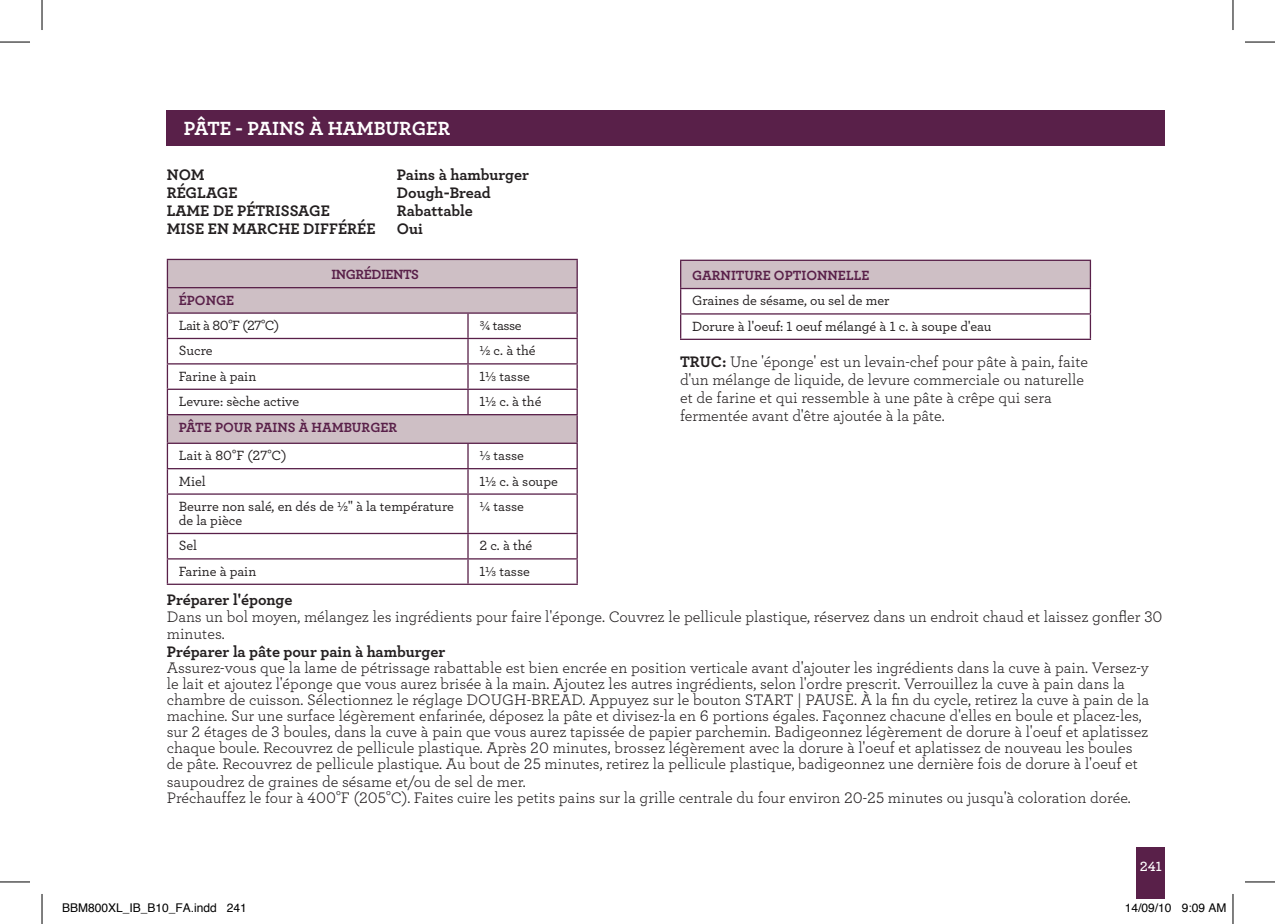
<style>
.page{position:relative;width:1275px;height:924px;background:#fff}
.page>*{position:absolute;margin:0;border:0;box-sizing:border-box;transform-origin:0 0}
.t1{font:20px "Archer Bold LF";color:#fff}
.t2{font:16px/16px "Archer Book LF";color:#231f20}
.t3{font:16px "Archer Bold LF";color:#231f20}
.t4{font:14px/14px "Archer Medium LF";color:#231f20}
.t5{font:14px "Archer Bold LF";color:#592049}
.t6{font:14px "Archer Bold LF";letter-spacing:-.03em;color:#592049}
.t7{font:14px "Archer Semibold LF";color:#fff}
.t8{font:12px "Helvetica";color:#000}
.s1{font-family:"Archer Numeric";font-weight:500}
.s2{font-family:"Archer Bold LF"}
</style>
<div class="page">
<div style="left:1136px;top:847px;width:29px;height:51px;background:#592049"></div>
<div style="left:167px;top:110px;width:998px;height:36px;background:#592049"></div>
<svg style="left:168px;top:260px;width:408px;height:182px"></svg>
<hr style="left:576px;top:313px;width:2px;height:24px;background:#592049">
<hr style="left:167px;top:337px;width:301px;height:2px;background:#592049">
<hr style="left:468px;top:337px;width:110px;height:2px;background:#592049">
<hr style="left:576px;top:339px;width:2px;height:24px;background:#592049">
<hr style="left:167px;top:363px;width:301px;height:1px;background:#592049">
<hr style="left:468px;top:363px;width:110px;height:1px;background:#592049">
<hr style="left:576px;top:364px;width:2px;height:24px;background:#592049">
<hr style="left:167px;top:388px;width:301px;height:2px;background:#592049">
<hr style="left:468px;top:388px;width:110px;height:2px;background:#592049">
<svg style="left:467px;top:313px;width:1px;height:101px"></svg>
<hr style="left:576px;top:390px;width:2px;height:24px;background:#592049">
<hr style="left:576px;top:443px;width:2px;height:25px;background:#592049">
<hr style="left:167px;top:468px;width:301px;height:1px;background:#592049">
<hr style="left:468px;top:468px;width:110px;height:1px;background:#592049">
<svg style="left:467px;top:443px;width:1px;height:50px"></svg>
<hr style="left:576px;top:469px;width:2px;height:24px;background:#592049">
<hr style="left:167px;top:493px;width:301px;height:1px;background:#592049">
<hr style="left:468px;top:493px;width:110px;height:1px;background:#592049">
<hr style="left:467px;top:494px;width:1px;height:38px;background:#592049">
<hr style="left:576px;top:494px;width:2px;height:38px;background:#592049">
<hr style="left:576px;top:534px;width:2px;height:24px;background:#592049">
<svg style="left:467px;top:534px;width:1px;height:49px"></svg>
<hr style="left:576px;top:559px;width:2px;height:24px;background:#592049">
<hr style="left:167px;top:494px;width:1px;height:38px;background:#592049">
<svg style="left:167px;top:534px;width:1px;height:49px"></svg>
<hr style="left:167px;top:259px;width:301px;height:1px;background:#592049">
<hr style="left:468px;top:259px;width:110px;height:1px;background:#592049">
<hr style="left:576px;top:260px;width:2px;height:27px;background:#592049">
<hr style="left:167px;top:287px;width:301px;height:1px;background:#592049">
<hr style="left:468px;top:287px;width:110px;height:1px;background:#592049">
<hr style="left:576px;top:288px;width:2px;height:24px;background:#592049">
<hr style="left:167px;top:312px;width:301px;height:1px;background:#592049">
<hr style="left:468px;top:312px;width:110px;height:1px;background:#592049">
<hr style="left:167px;top:414px;width:301px;height:1px;background:#592049">
<svg style="left:167px;top:260px;width:1px;height:233px"></svg>
<hr style="left:468px;top:414px;width:110px;height:1px;background:#592049">
<hr style="left:576px;top:415px;width:2px;height:27px;background:#592049">
<hr style="left:167px;top:442px;width:301px;height:1px;background:#592049">
<hr style="left:468px;top:442px;width:110px;height:1px;background:#592049">
<hr style="left:167px;top:532px;width:301px;height:2px;background:#592049">
<hr style="left:468px;top:532px;width:110px;height:2px;background:#592049">
<hr style="left:167px;top:558px;width:301px;height:1px;background:#592049">
<hr style="left:468px;top:558px;width:110px;height:1px;background:#592049">
<hr style="left:167px;top:583px;width:301px;height:1px;background:#592049">
<hr style="left:468px;top:583px;width:110px;height:1px;background:#592049">
<div style="left:680px;top:260px;width:410px;height:28px;background:#cebfc5"></div>
<hr style="left:1089px;top:289px;width:2px;height:24px;background:#592049">
<hr style="left:1089px;top:314px;width:2px;height:24px;background:#592049">
<hr style="left:1089px;top:261px;width:2px;height:27px;background:#592049">
<hr style="left:680px;top:259px;width:411px;height:2px;background:#592049">
<hr style="left:680px;top:288px;width:411px;height:1px;background:#592049">
<hr style="left:680px;top:313px;width:411px;height:1px;background:#592049">
<svg style="left:680px;top:261px;width:1px;height:77px"></svg>
<hr style="left:680px;top:338px;width:411px;height:2px;background:#592049">
<hr style="left:0;top:42px;width:30px;height:1px;background:#000">
<hr style="left:1245px;top:42px;width:30px;height:1px;background:#000">
<hr style="left:0;top:881px;width:30px;height:1px;background:#000">
<hr style="left:1245px;top:881px;width:30px;height:1px;background:#000">
<hr style="left:42px;top:0;width:1px;height:30px;background:#000">
<hr style="left:42px;top:893px;width:1px;height:30px;background:#000">
<hr style="left:1232px;top:0;width:1px;height:30px;background:#000">
<hr style="left:1232px;top:893px;width:1px;height:30px;background:#000">
<p class="t1" style="left:184px;top:115px;width:268px">PAÂTE - PAINS À HAMBURGER</p>
<p class="t1" style="left:208px;top:115px;width:45px">ge hea</p>
<p class="t1" style="left:279px;top:115px;width:66px">der.....</p>
<p class="t3" style="left:167px;top:164px;width:39px">NOM</p>
<p class="t3" style="left:397px;top:164px;width:134px">Pains à hamburger</p>
<p class="t3" style="left:167px;top:182px;width:72px">RÉGLAGE</p>
<p class="t3" style="left:397px;top:182px;width:95px">Dough-Bread</p>
<p class="t3" style="left:167px;top:200px;width:165px">LAME DE PÉTRISSAGE</p>
<p class="t3" style="left:397px;top:200px;width:78px">Rabattable</p>
<p class="t3" style="left:167px;top:218px;width:210px">MISE EN MARCHE DIFFÉRÉE</p>
<p class="t3" style="left:397px;top:218px;width:28px">Oui</p>
<p class="t6" style="left:331px;top:265px;width:89px">INGRÉDIENTS</p>
<p class="t5" style="left:179px;top:291px;width:11px">éponge</p>
<p class="t4" style="left:179px;top:318px;width:102px">Lait à 80°F (27°C)</p>
<p class="t4" style="left:479px;top:318px;width:44px">¾ tasse</p>
<p class="t4" style="left:179px;top:343px;width:35px">Sucre</p>
<p class="t4" style="left:479px;top:343px;width:58px">½ c. à thé</p>
<p class="t4" style="left:179px;top:368px;width:79px">Farine à pain</p>
<p class="t4" style="left:479px;top:368px;width:52px">1<span class="s1">L</span> tasse</p>
<p class="t4" style="left:179px;top:394px;width:122px">Levure: sèche active</p>
<p class="t4" style="left:479px;top:394px;width:64px">1½ c. à thé</p>
<p class="t5" style="left:179px;top:418px;width:220px">PÂTE POUR PAINS À HAMBURGER</p>
<p class="t4" style="left:179px;top:448px;width:109px">Lait à 80°F (27°C)</p>
<p class="t4" style="left:479px;top:448px;width:46px"><span class="s1">L</span> tasse</p>
<p class="t4" style="left:179px;top:473px;width:29px">Miel</p>
<p class="t4" style="left:479px;top:473px;width:80px">1½ c. à soupe</p>
<p class="t4" style="left:179px;top:498px;width:277px">Beurre non salé, en dés de ½" à la température de la pièce</p>
<p class="t4" style="left:479px;top:498px;width:46px">¼ tasse</p>
<p class="t4" style="left:179px;top:538px;width:20px">Sel</p>
<p class="t4" style="left:479px;top:538px;width:54px">2 c. à thé</p>
<p class="t4" style="left:179px;top:563px;width:79px">Farine à pain</p>
<p class="t4" style="left:479px;top:563px;width:52px">1<span class="s1">L</span> tasse</p>
<p class="t3" style="left:167px;top:589px;width:127px">Préparer l'éponge</p>
<p class="t2" style="left:167px;top:607px;width:997px;line-height:17px">Dans un bol moyen, mélangez les ingrédients pour faire l'éponge. Couvrez le pellicule plastique, réservez dans un endroit chaud et laissez gonfler 30 minutes.</p>
<p class="t3" style="left:167px;top:641px;width:280px">Préparer la pâte pour pain à hamburger</p>
<p class="t2" style="left:167px;top:659px;width:984px">Assurez-vous que la lame de pétrissage rabattable est bien encrée en position verticale avant d'ajouter les ingrédients dans la cuve à pain. Versez-y le lait et ajoutez l'éponge que vous aurez brisée à la main. Ajoutez les autres ingrédients, selon l'ordre prescrit. Verrouillez la cuve à pain dans la chambre de cuisson. Sélectionnez le réglage DOUGH-BREAD. Appuyez sur le bouton START | PAUSE. À la fin du cycle, retirez la cuve à pain de la machine. Sur une surface légèrement enfarinée, déposez la pâte et divisez-la en 6 portions égales. Façonnez chacune d'elles en boule et placez-les, sur 2 étages de 3 boules, dans la cuve à pain que vous aurez tapissée de papier parchemin. Badigeonnez légèrement de dorure à l'oeuf et aplatissez chaque boule. Recouvrez de pellicule plastique. Après 20 minutes, brossez légèrement avec la dorure à l'oeuf et aplatissez de nouveau les boules de pâte. Recouvrez de pellicule plastique. Au bout de 25 minutes, retirez la pellicule plastique, badigeonnez une dernière fois de dorure à l'oeuf et</p>
<p class="t2" style="left:167px;top:773px;width:965px">saupoudrez de graines de sésame et/ou de sel de mer.<br>Préchauffez le four à 400°F (205°C). Faites cuire les petits pains sur la grille centrale du four environ 20-25 minutes ou jusqu'à coloration dorée.</p>
<p class="t5" style="left:692px;top:266px;width:179px">GARNITURE OPTIONNELLE</p>
<p class="t4" style="left:692px;top:287px;width:301px;line-height:25.4px">Graines de sésame, ou sel de mer<br>Dorure à l'oeuf: 1 oeuf mélangé à 1 c. à soupe d'eau</p>
<p class="t2" style="left:680px;top:352px;width:409px;line-height:18px"><span class="s2">TRUC:</span> Une 'éponge' est un levain-chef pour pâte à pain, faite d'un mélange de liquide, de levure commerciale ou naturelle et de farine et qui ressemble à une pâte à crêpe qui sera fermentée avant d'être ajoutée à la pâte.</p>
<p class="t7" style="left:1139px;top:856px;width:23px">241</p>
<p class="t8" style="left:62px;top:898px;width:186px">BBM800XL_IB_B10_FA.indd 241</p>
<p class="t8" style="left:1125px;top:898px;width:103px">14/09/10 9:09 AM</p>
</div>
